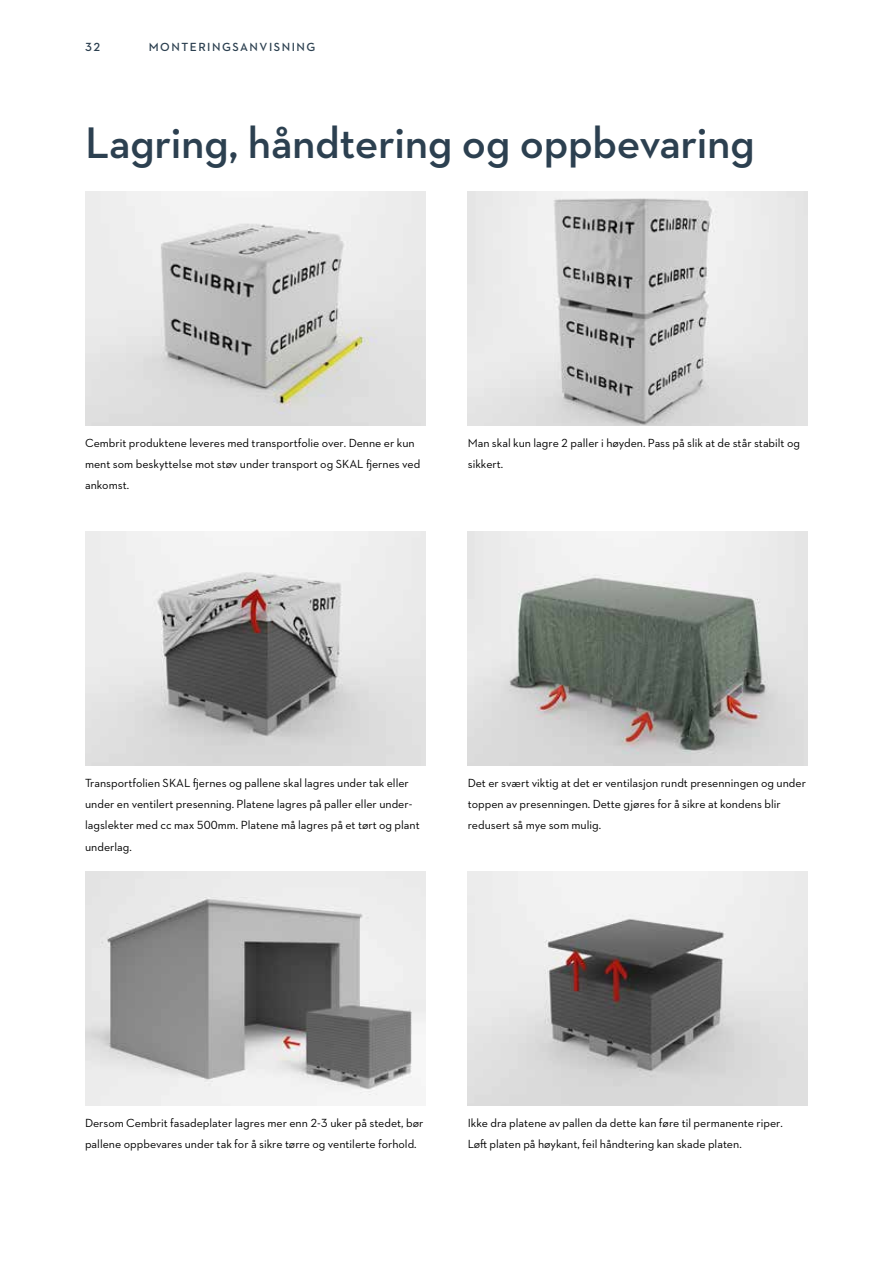
<style>
.page{position:relative;width:893px;height:1263px;background:#fff}
.page>*{position:absolute;margin:0;border:0;box-sizing:border-box;transform-origin:0 0}
.t1{font:600 45px "Neutraface 2 Text";letter-spacing:-.01em;color:#2c4050}
.t2{font:12px/21.3px "Neutraface 2 Text";color:#000}
.t3{font:600 12px "Neutraface 2 Text";letter-spacing:.125em;color:#2c4050}
</style>
<div class="page">
<img style="left:85px;top:191px;width:340px;height:234px">
<img style="left:85px;top:531px;width:340px;height:234px">
<img style="left:85px;top:872px;width:340px;height:234px">
<img style="left:468px;top:191px;width:340px;height:234px">
<img style="left:468px;top:531px;width:340px;height:234px">
<img style="left:468px;top:872px;width:340px;height:234px">
<p class="t3" style="left:85px;top:39px;width:17px">32</p>
<p class="t3" style="left:149px;top:39px;width:168px">MONTERINGSANVISNING</p>
<h1 class="t1" style="left:85px;top:114px;width:671px">Lagring, håndtering og oppbevaring</h1>
<p class="t2" style="left:85px;top:432px;width:337px">Cembrit produktene leveres med transportfolie over. Denne er kun ment som beskyttelse mot støv under transport og SKAL fjernes ved ankomst.</p>
<p class="t2" style="left:468px;top:432px;width:334px">Man skal kun lagre 2 paller i høyden. Pass på slik at de står stabilt og sikkert.</p>
<p class="t2" style="left:85px;top:772px;width:336px">Transportfolien SKAL fjernes og pallene skal lagres under tak eller under en ventilert presenning. Platene lagres på paller eller under&shy;lagslekter med cc max 500mm. Platene må lagres på et tørt og plant underlag.</p>
<p class="t2" style="left:468px;top:772px;width:340px">Det er svært viktig at det er ventilasjon rundt presenningen og under toppen av presenningen. Dette gjøres for å sikre at kondens blir redusert så mye som mulig.</p>
<p class="t2" style="left:85px;top:1112px;width:340px">Dersom Cembrit fasadeplater lagres mer enn 2-3 uker på stedet, bør pallene oppbevares under tak for å sikre tørre og ventilerte forhold.</p>
<p class="t2" style="left:468px;top:1112px;width:317px">Ikke dra platene av pallen da dette kan føre til permanente riper.<br>Løft platen på høykant, feil håndtering kan skade platen.</p>
</div>
